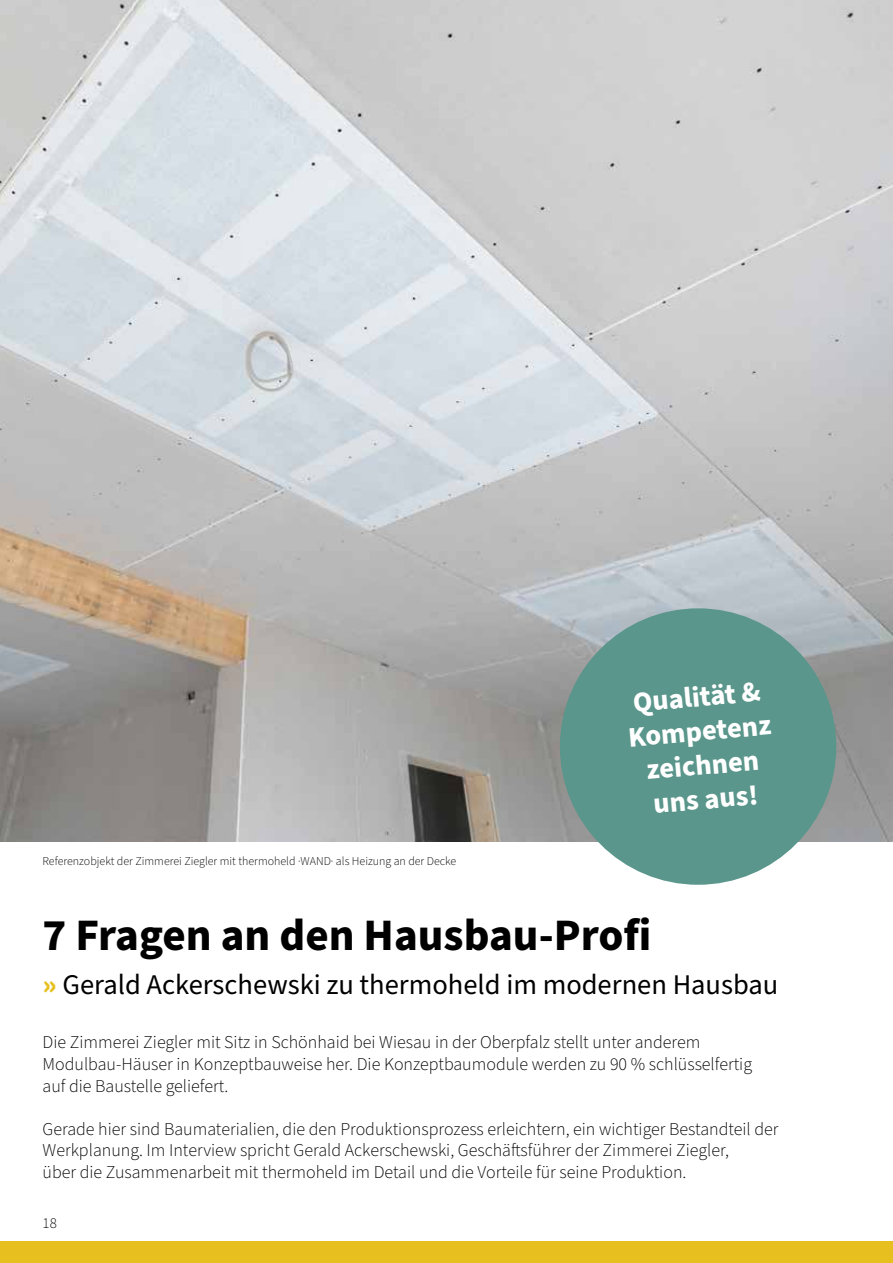
<style>
.page{position:relative;width:893px;height:1263px;background:#fff}
.page>*{position:absolute;margin:0;border:0;box-sizing:border-box;transform-origin:0 0}
.t1{font:700 45px "Source Sans Pro";color:#000}
.t2{font:28.5px "Source Sans Pro";color:#000}
.t3{font:700 28.5px/34.2px "Source Sans Pro";color:#fff;text-align:center}
.t4{font:300 18px/21.6px "Source Sans Pro";color:#000}
.t5{font:300 15px "Source Sans Pro";color:#000}
.t6{font:300 12px "Source Sans Pro";color:#000}
.s1{font-weight:900;color:#e7c01f}
</style>
<div class="page">
<div style="left:0;top:1242px;width:893px;height:21px;background:#e7c01f"></div>
<img style="left:0;top:0;width:893px;height:842px">
<div style="left:560px;top:608px;width:276px;height:277px;background:#5a968b;border-radius:50%"></div>
<p class="t6" style="left:43px;top:853px;width:415px">Referenzobjekt der Zimmerei Ziegler mit thermoheld ·WAND· als Heizung an der Decke</p>
<h2 class="t3" style="left:624px;top:687px;width:145px;rotate:-5deg">Qualität &amp;<br>Kompetenz zeichnen uns aus!</h2>
<h1 class="t1" style="left:43px;top:904px;width:610px">7 Fragen an den Hausbau-Profi</h1>
<h2 class="t2" style="left:43px;top:966px;width:737px"><span class="s1">»</span> Gerald Ackerschewski zu thermoheld im modernen Hausbau</h2>
<p class="t4" style="left:43px;top:1032px;width:711px">Die Zimmerei Ziegler mit Sitz in Schönhaid bei Wiesau in der Oberpfalz stellt unter anderem<br>Modulbau-Häuser in Konzeptbauweise her. Die Konzeptbaumodule werden zu 90 % schlüsselfertig auf die Baustelle geliefert.</p>
<p class="t4" style="left:43px;top:1118px;width:737px">Gerade hier sind Baumaterialien, die den Produktionsprozess erleichtern, ein wichtiger Bestandteil der<br>Werkplanung. Im Interview spricht Gerald Ackerschewski, Geschäftsführer der Zimmerei Ziegler,<br>über die Zusammenarbeit mit thermoheld im Detail und die Vorteile für seine Produktion.</p>
<p class="t5" style="left:43px;top:1213px;width:16px">18</p>
</div>
